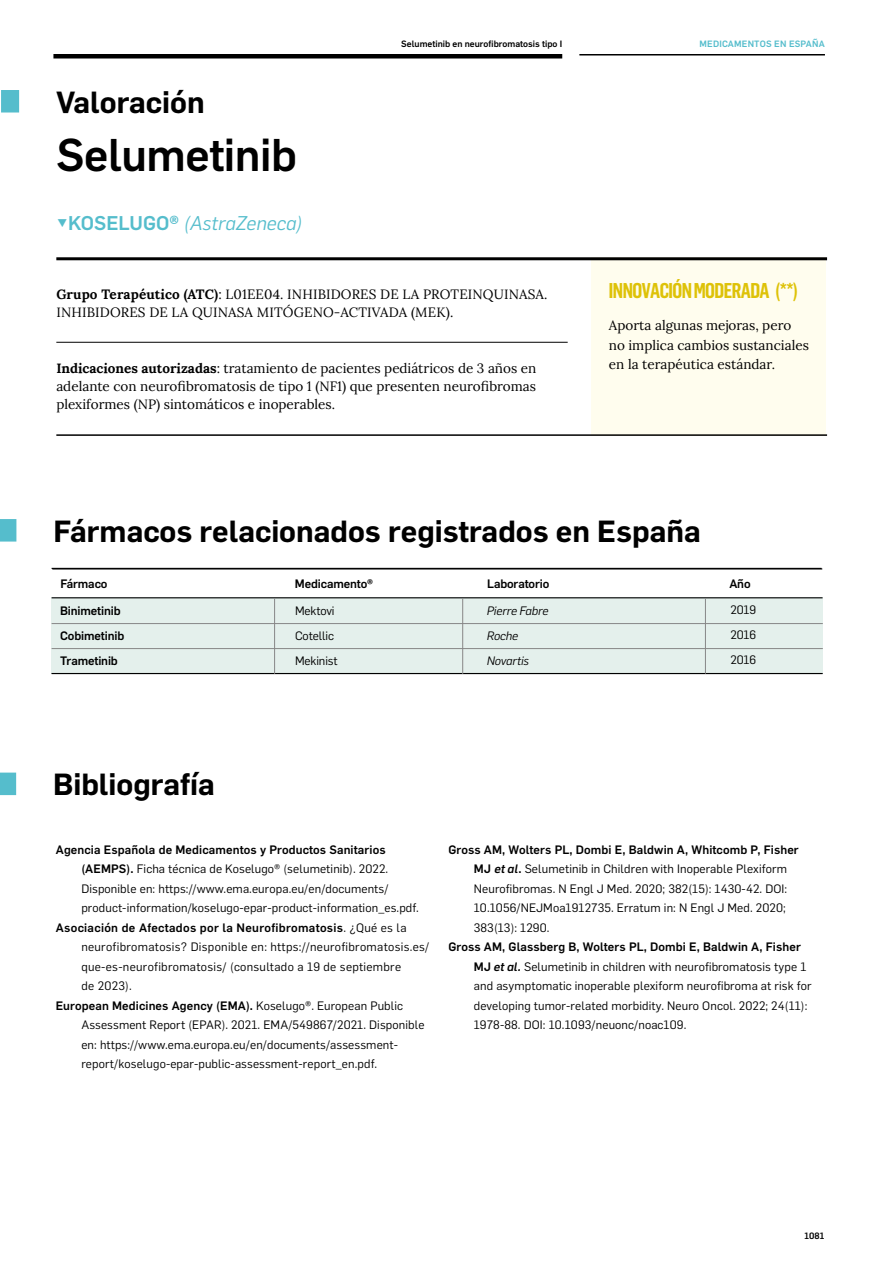
<style>
.page{position:relative;width:893px;height:1263px;background:#fff}
.page>*{position:absolute;margin:0;border:0;box-sizing:border-box;transform-origin:0 0}
.t1{font:500 45px "Flama";letter-spacing:-.01em;color:#000}
.t2{font:600 30px "Flama";color:#000}
.t3{font:700 21px "Flama Cond";letter-spacing:-.025em;color:#dec208}
.t4{font:italic 19.5px "Flama";color:#55bdcc}
.t5{font:13.5px/18px "Lora";color:#000}
.t6{font:12px/19.5px "Flama";letter-spacing:.01em;color:#000}
.t7{font:500 12px "Flama";letter-spacing:.01em;color:#000}
.t8{font:500 12px/25px "Flama";letter-spacing:-.01em;color:#000}
.t9{font:italic 12px/25px "Flama";letter-spacing:-.01em;color:#000}
.t10{font:12px/25px "Flama";letter-spacing:-.01em;color:#000}
.t11{font:500 9px "Flama";color:#000}
.t12{font:500 9px "Flama";letter-spacing:.02em;color:#55bdcc}
.s1{font-weight:500;font-style:normal}
.s2{font-weight:700}
.s3{font-weight:500}
.s4{font-weight:400}
.s5{font-weight:500;font-style:italic}
</style>
<div class="page">
<div style="left:53px;top:54px;width:509px;height:5px;background:#000"></div>
<hr style="left:579px;top:54px;width:246px;height:2px;background:#000">
<div style="left:592px;top:257px;width:234px;height:178px;background:#fffdee"></div>
<div style="left:1px;top:90px;width:18px;height:23px;background:#55bdcc"></div>
<hr style="left:56px;top:257px;width:771px;height:3px;background:#000">
<hr style="left:56px;top:342px;width:512px;height:1px;background:#000">
<hr style="left:56px;top:434px;width:771px;height:2px;background:#000">
<div style="left:0;top:773px;width:16px;height:22px;background:#55bdcc"></div>
<div style="left:52px;top:598px;width:771px;height:76px;background:#e4f0ec"></div>
<hr style="left:52px;top:623px;width:771px;height:1px;background:#878787">
<hr style="left:52px;top:648px;width:771px;height:1px;background:#878787">
<hr style="left:52px;top:597px;width:771px;height:1px;background:#000">
<div style="left:0;top:519px;width:16px;height:23px;background:#55bdcc"></div>
<hr style="left:52px;top:568px;width:770px;height:1px;background:#000">
<hr style="left:52px;top:673px;width:771px;height:1px;background:#000">
<hr style="left:274px;top:598px;width:1px;height:76px;background:#878787">
<hr style="left:462px;top:598px;width:1px;height:76px;background:#878787">
<hr style="left:705px;top:599px;width:1px;height:75px;background:#878787">
<h2 class="t2" style="left:56px;top:80px;width:150px">Valoración</h2>
<h1 class="t1" style="left:56px;top:123px;width:242px">Selumetinib</h1>
<h3 class="t4" style="left:56px;top:209px;width:248px"><span class="s1">▼KOSELUGO®</span> (AstraZeneca)</h3>
<p class="t11" style="left:401px;top:37px;width:162px">Selumetinib en neurofibromatosis tipo I</p>
<p class="t5" style="left:56px;top:284px;width:492px"><span class="s2">Grupo Terapéutico (ATC)</span>: L01EE04. INHIBIDORES DE LA PROTEINQUINASA.<br>INHIBIDORES DE LA QUINASA MITÓGENO-ACTIVADA (MEK).</p>
<p class="t5" style="left:56px;top:358px;width:482px;text-align:justify"><span class="s2">Indicaciones autorizadas</span>: tratamiento de pacientes pediátricos de 3 años en adelante con neurofibromatosis de tipo 1 (NF1) que presenten neurofibromas plexiformes (NP) sintomáticos e inoperables.</p>
<p class="t12" style="left:699px;top:37px;width:127px">MEDICAMENTOS EN ESPAÑA</p>
<h3 class="t3" style="left:609px;top:279px;width:190px">INNOVACIÓN MODERADA (**)</h3>
<p class="t5" style="left:609px;top:315px;width:202px;line-height:19.5px">Aporta algunas mejoras, pero no implica cambios sustanciales en la terapéutica estándar.</p>
<h2 class="t2" style="left:53px;top:509px;width:649px">Fármacos relacionados registrados en España</h2>
<p class="t8" style="left:60px;top:570px;width:49px">Fármaco</p>
<p class="t8" style="left:60px;top:597px;width:66px">Binimetinib<br>Cobimetinib<br>Trametinib</p>
<h2 class="t2" style="left:53px;top:763px;width:163px">Bibliografía</h2>
<p class="t8" style="left:295px;top:570px;width:80px">Medicamento®</p>
<p class="t8" style="left:487px;top:570px;width:64px">Laboratorio</p>
<p class="t7" style="left:729px;top:575px;width:23px">Año</p>
<p class="t9" style="left:487px;top:597px;width:63px">Pierre Fabre<br>Roche<br>Novartis</p>
<p class="t6" style="left:730px;top:596px;width:27px;line-height:25px;text-align:justify">2019<br>2016<br>2016</p>
<p class="t10" style="left:295px;top:597px;width:44px">Mektovi<br>Cotellic<br>Mekinist</p>
<p class="t7" style="left:56px;top:841px;width:331px">Agencia Española de Medicamentos y Productos Sanitarios</p>
<p class="t6" style="left:81px;top:858px;width:308px"><span class="s3">(AEMPS).</span> Ficha técnica de Koselugo® (selumetinib). 2022.</p>
<p class="t6" style="left:81px;top:878px;width:309px">Disponible en: https://www.ema.europa.eu/en/documents/</p>
<p class="t6" style="left:81px;top:897px;width:339px">product-information/koselugo-epar-product-information_es.pdf.</p>
<p class="t7" style="left:56px;top:919px;width:352px">Asociación de Afectados por la Neurofibromatosis<span class="s4">. ¿Qué es la</span></p>
<p class="t6" style="left:81px;top:936px;width:349px">neurofibromatosis? Disponible en: https://neurofibromatosis.es/</p>
<p class="t6" style="left:81px;top:956px;width:321px">que-es-neurofibromatosis/ (consultado a 19 de septiembre</p>
<p class="t6" style="left:81px;top:975px;width:52px">de 2023).</p>
<p class="t7" style="left:56px;top:997px;width:349px">European Medicines Agency (EMA). <span class="s4">Koselugo®. European Public</span></p>
<p class="t6" style="left:81px;top:1014px;width:345px">Assessment Report (EPAR). 2021. EMA/549867/2021. Disponible</p>
<p class="t6" style="left:81px;top:1034px;width:318px">en: https://www.ema.europa.eu/en/documents/assessment-</p>
<p class="t6" style="left:81px;top:1053px;width:297px">report/koselugo-epar-public-assessment-report_en.pdf.</p>
<p class="t6" style="left:474px;top:839px;width:326px;text-indent:-26px"><span class="s3">Gross AM, Wolters PL, Dombi E, Baldwin A, Whitcomb P, Fisher MJ</span> <span class="s5">et al</span><span class="s3">.</span> Selumetinib in Children with Inoperable Plexiform Neurofibromas. N Engl J Med. 2020; 382(15): 1430-42. DOI:<br>10.1056/NEJMoa1912735. Erratum in: N Engl J Med. 2020; 383(13): 1290.</p>
<p class="t6" style="left:474px;top:936px;width:339px;text-indent:-26px"><span class="s3">Gross AM, Glassberg B, Wolters PL, Dombi E, Baldwin A, Fisher MJ</span> <span class="s5">et al.</span> Selumetinib in children with neurofibromatosis type 1 and asymptomatic inoperable plexiform neurofibroma at risk for developing tumor-related morbidity. Neuro Oncol. 2022; 24(11):<br>1978-88. DOI: 10.1093/neuonc/noac109.</p>
<p class="t11" style="left:804px;top:1229px;width:21px">1081</p>
</div>
